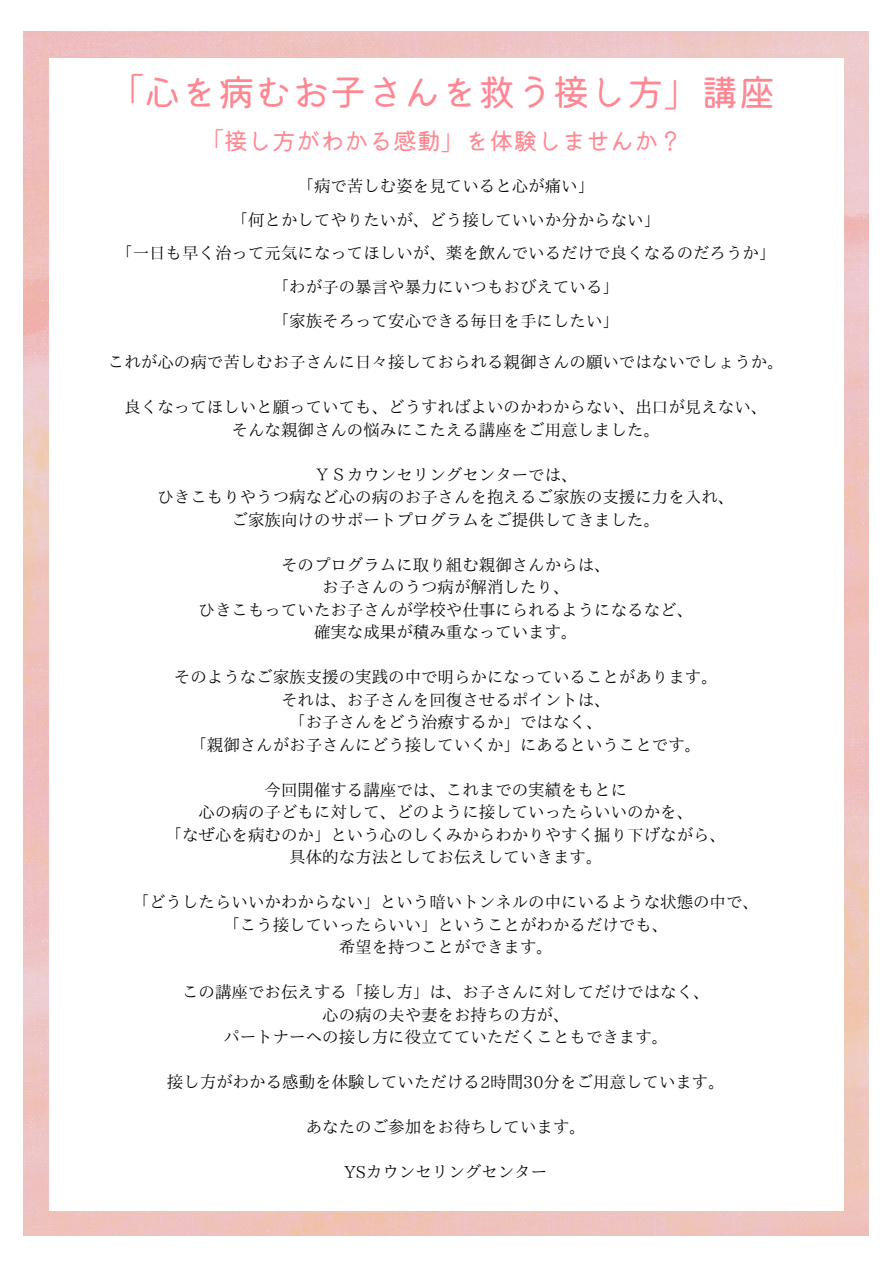
<style>
.page{position:relative;width:893px;height:1264px;background:#fff}
.page>*{position:absolute;margin:0;border:0;box-sizing:border-box;transform-origin:0 0}
.t1{font:37.2px "Kiwi Maru";color:#ff8792}
.t2{font:24.15px "Kiwi Maru";color:#ff8792}
.t3{font:16.5px "IP Aex Mincho";color:#000}
</style>
<div class="page">
<p class="t1" style="left:106px;top:63px;width:670px">「心を病むお子さんを救う接し方」講座</p>
<p class="t2" style="left:200px;top:122px;width:484px">「接し方がわかる感動」を体験しませんか？</p>
<p class="t3" style="left:297px;top:177px;width:298px">「病で苦しむ姿を見ていると心が痛い」</p>
<p class="t3" style="left:231px;top:211px;width:430px">「何とかしてやりたいが、どう接していいか分からない」</p>
<p class="t3" style="left:116px;top:245px;width:660px">「一日も早く治って元気になってほしいが、薬を飲んでいるだけで良くなるのだろうか」</p>
<p class="t3" style="left:273px;top:278px;width:347px">「わが子の暴言や暴力にいつもおびえている」</p>
<p class="t3" style="left:273px;top:312px;width:347px">「家族そろって安心できる毎日を手にしたい」</p>
<p class="t3" style="left:108px;top:354px;width:677px">これが心の病で苦しむお子さんに日々接しておられる親御さんの願いではないでしょうか。</p>
<p class="t3" style="left:124px;top:399px;width:644px">良くなってほしいと願っていても、どうすればよいのかわからない、出口が見えない、</p>
<p class="t3" style="left:231px;top:421px;width:430px">そんな親御さんの悩みにこたえる講座をご用意しました。</p>
<p class="t3" style="left:314px;top:466px;width:265px">ＹＳカウンセリングセンターでは、</p>
<p class="t3" style="left:157px;top:489px;width:578px">ひきこもりやうつ病など心の病のお子さんを抱えるご家族の支援に力を入れ、</p>
<p class="t3" style="left:231px;top:511px;width:430px">ご家族向けのサポートプログラムをご提供してきました。</p>
<p class="t3" style="left:281px;top:556px;width:331px">そのプログラムに取り組む親御さんからは、</p>
<p class="t3" style="left:322px;top:579px;width:249px">お子さんのうつ病が解消したり、</p>
<p class="t3" style="left:199px;top:601px;width:496px">ひきこもっていたお子さんが学校や仕事にられるようになるなど、</p>
<p class="t3" style="left:314px;top:623px;width:265px">確実な成果が積み重なっています。</p>
<p class="t3" style="left:174px;top:668px;width:545px">そのようなご家族支援の実践の中で明らかになっていることがあります。</p>
<p class="t3" style="left:281px;top:691px;width:331px">それは、お子さんを回復させるポイントは、</p>
<p class="t3" style="left:289px;top:713px;width:315px">「お子さんをどう治療するか」ではなく、</p>
<p class="t3" style="left:190px;top:736px;width:512px">「親御さんがお子さんにどう接していくか」にあるということです。</p>
<p class="t3" style="left:264px;top:781px;width:364px">今回開催する講座では、これまでの実績をもとに</p>
<p class="t3" style="left:199px;top:803px;width:496px">心の病の子どもに対して、どのように接していったらいいのかを、</p>
<p class="t3" style="left:166px;top:826px;width:562px">「なぜ心を病むのか」という心のしくみからわかりやすく掘り下げながら、</p>
<p class="t3" style="left:289px;top:848px;width:315px">具体的な方法としてお伝えしていきます。</p>
<p class="t3" style="left:133px;top:893px;width:628px">「どうしたらいいかわからない」という暗いトンネルの中にいるような状態の中で、</p>
<p class="t3" style="left:223px;top:916px;width:446px">「こう接していったらいい」ということがわかるだけでも、</p>
<p class="t3" style="left:339px;top:938px;width:216px">希望を持つことができます。</p>
<p class="t3" style="left:182px;top:983px;width:529px">この講座でお伝えする「接し方」は、お子さんに対してだけではなく、</p>
<p class="t3" style="left:322px;top:1006px;width:249px">心の病の夫や妻をお持ちの方が、</p>
<p class="t3" style="left:223px;top:1028px;width:446px">パートナーへの接し方に役立てていただくこともできます。</p>
<p class="t3" style="left:167px;top:1073px;width:559px">接し方がわかる感動を体験していただける2時間30分をご用意しています。</p>
<p class="t3" style="left:306px;top:1118px;width:282px">あなたのご参加をお待ちしています。</p>
<p class="t3" style="left:344px;top:1163px;width:204px">YSカウンセリングセンター</p>
</div>
